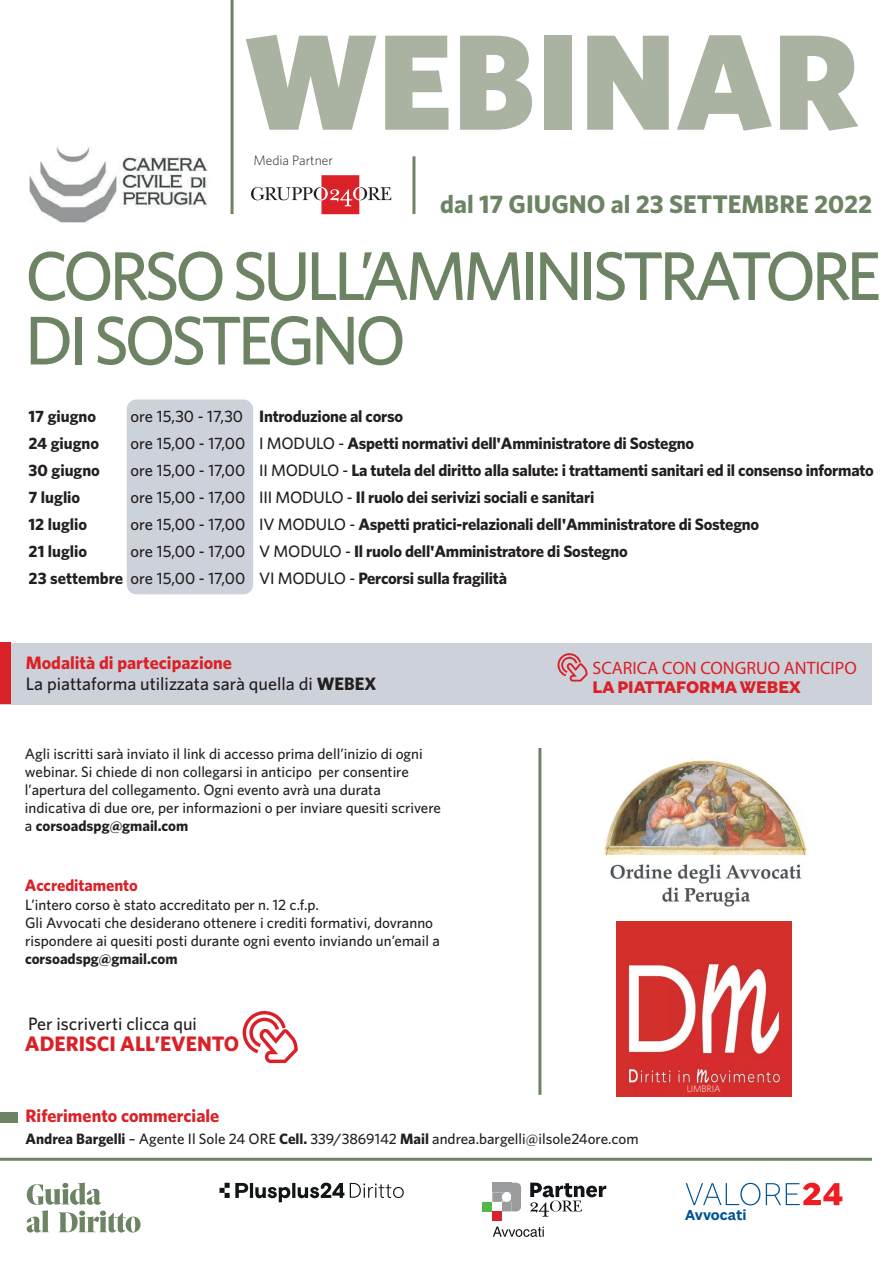
<style>
.page{position:relative;width:893px;height:1263px;background:#fff}
.page>*{position:absolute;margin:0;border:0;box-sizing:border-box;transform-origin:0 0}
.t1{font:500 69px/64.5px "Whitney";letter-spacing:-.065em;color:#6c8464}
.t2{font:700 25.5px "Whitney";color:#6c8464}
.t3{font:700 21px "Whitney";color:#da2128}
.t4{font:500 18px/21px "Whitney";color:#231f20}
.t5{font:18px "Myriad Pro";color:#da2128}
.t6{font:700 18px "Whitney";color:#da2128}
.t7{font:700 18px "Sole 24 Sans";color:#da2128}
.t8{font:700 16.5px/27px "Whitney";letter-spacing:-.015em;color:#231f20}
.t9{font:500 16.5px/27px "Whitney";color:#231f20}
.t10{font:700 16.5px "Whitney";letter-spacing:-.005em;color:#da2128}
.t11{font:600 15.45px "Sole 24 Sans Number";color:#005495}
.t12{font:500 15px/18px "Whitney";color:#231f20}
.t13{font:700 15px "Whitney";color:#231f20}
.t14{font:300 13.65px "Whitney";color:#231f20}
.t15{font:300 9.3px "Whitney";letter-spacing:-.005em;color:#fff}
.s1{font-weight:500}
.s2{font-weight:700;color:#da2128}
.s3{font-weight:700}
</style>
<div class="page">
<svg style="left:242px;top:1011px;width:56px;height:52px"></svg>
<div style="left:0;top:643px;width:872px;height:61px;background:#cdd1d9"></div>
<svg style="left:557px;top:653px;width:30px;height:29px"></svg>
<div style="left:0;top:643px;width:11px;height:61px;background:#da2128"></div>
<div style="left:0;top:1112px;width:18px;height:10px;background:#6c8464"></div>
<hr style="left:0;top:1158px;width:872px;height:3px;background:#6c8464">
<hr style="left:538px;top:748px;width:3px;height:347px;background:#6c8464">
<svg style="left:219px;top:1183px;width:185px;height:19px"></svg>
<svg style="left:27px;top:1183px;width:114px;height:50px"></svg>
<svg style="left:530px;top:1183px;width:76px;height:34px"></svg>
<svg style="left:492px;top:1183px;width:29px;height:28px"></svg>
<div style="left:492px;top:1211px;width:10px;height:10px;background:#d72130"></div>
<div style="left:482px;top:1202px;width:10px;height:9px;background:#52b949"></div>
<svg style="left:493px;top:1227px;width:50px;height:10px"></svg>
<svg style="left:685px;top:1183px;width:157px;height:22px"></svg>
<img style="left:604px;top:759px;width:203px;height:148px">
<img style="left:616px;top:921px;width:175px;height:175px">
<div style="left:687px;top:1086px;width:35px;height:9px;background:#d52f2d"></div>
<div style="left:127px;top:400px;width:126px;height:194px;background:#cdd1d9;border-radius:10px"></div>
<hr style="left:412px;top:156px;width:3px;height:58px;background:#6c8464">
<hr style="left:230px;top:0;width:3px;height:214px;background:#6c8464">
<div style="left:544px;top:36px;width:28px;height:94px;background:#aab3a1"></div>
<svg style="left:587px;top:36px;width:81px;height:94px"></svg>
<svg style="left:677px;top:35px;width:94px;height:96px"></svg>
<svg style="left:780px;top:36px;width:78px;height:95px"></svg>
<svg style="left:246px;top:35px;width:130px;height:95px"></svg>
<svg style="left:385px;top:36px;width:63px;height:94px"></svg>
<svg style="left:460px;top:36px;width:72px;height:94px"></svg>
<svg style="left:251px;top:175px;width:140px;height:39px"></svg>
<img style="left:29px;top:147px;width:179px;height:76px">
<p class="t14" style="left:253px;top:152px;width:81px">Media Partner</p>
<h2 class="t2" style="left:440px;top:187px;width:433px">dal 17 GIUGNO al 23 SETTEMBRE 2022</h2>
<h1 class="t1" style="left:25px;top:243px;width:857px">CORSO SULL’AMMINISTRATORE<br>DI SOSTEGNO</h1>
<p class="t8" style="left:29px;top:402px;width:96px">17 giugno<br>24 giugno<br>30 giugno<br>7 luglio<br>12 luglio<br>21 luglio<br>23 settembre</p>
<p class="t9" style="left:131px;top:402px;width:116px">ore 15,30 - 17,30 ore 15,00 - 17,00 ore 15,00 - 17,00 ore 15,00 - 17,00 ore 15,00 - 17,00 ore 15,00 - 17,00 ore 15,00 - 17,00</p>
<p class="t8" style="left:259px;top:402px;width:616px">Introduzione al corso<br><span class="s1">I MODULO -</span> Aspetti normativi dell'Amministratore di Sostegno<br><span class="s1">II MODULO -</span> La tutela del diritto alla salute: i trattamenti sanitari ed il consenso informato <span class="s1">III MODULO -</span> Il ruolo dei serivizi sociali e sanitari<br><span class="s1">IV MODULO -</span> Aspetti pratici-relazionali dell'Amministratore di Sostegno<br><span class="s1">V MODULO -</span> Il ruolo dell'Amministratore di Sostegno<br><span class="s1">VI MODULO -</span> Percorsi sulla fragilità</p>
<p class="t4" style="left:26px;top:652px;width:352px"><span class="s2">Modalità di partecipazione<br></span>La piattaforma utilizzata sarà quella di <span class="s3">WEBEX</span></p>
<p class="t12" style="left:25px;top:744px;width:417px">Agli iscritti sarà inviato il link di accesso prima dell’inizio di ogni webinar. Si chiede di non collegarsi in anticipo per consentire l’apertura del collegamento. Ogni evento avrà una durata indicativa di due ore, per informazioni o per inviare quesiti scrivere a <span class="s3">corsoadspg@gmail.com</span></p>
<p class="t10" style="left:25px;top:874px;width:114px">Accreditamento</p>
<p class="t12" style="left:25px;top:895px;width:416px">L’intero corso è stato accreditato per n. 12 c.f.p.<br>Gli Avvocati che desiderano ottenere i crediti formativi, dovranno rispondere ai quesiti posti durante ogni evento inviando un’email a</p>
<p class="t13" style="left:25px;top:948px;width:154px">corsoadspg@gmail.com</p>
<p class="t4" style="left:28px;top:1013px;width:170px">Per iscriverti clicca qui</p>
<h3 class="t3" style="left:25px;top:1030px;width:216px">ADERISCI ALL’EVENTO</h3>
<p class="t5" style="left:592px;top:656px;width:266px">SCARICA CON CONGRUO ANTICIPO</p>
<p class="t7" style="left:592px;top:676px;width:210px">LA PIATTAFORMA WEBEX</p>
<p class="t15" style="left:686px;top:1083px;width:35px">UMBRIA</p>
<p class="t6" style="left:26px;top:1104px;width:195px">Riferimento commerciale</p>
<p class="t12" style="left:26px;top:1129px;width:614px"><span class="s3">Andrea Bargelli</span> – Agente Il Sole 24 ORE <span class="s3">Cell.</span> 339/3869142 <span class="s3">Mail</span> andrea.bargelli@ilsole24ore.com</p>
<p class="t11" style="left:685px;top:1206px;width:63px">Avvocati</p>
</div>
